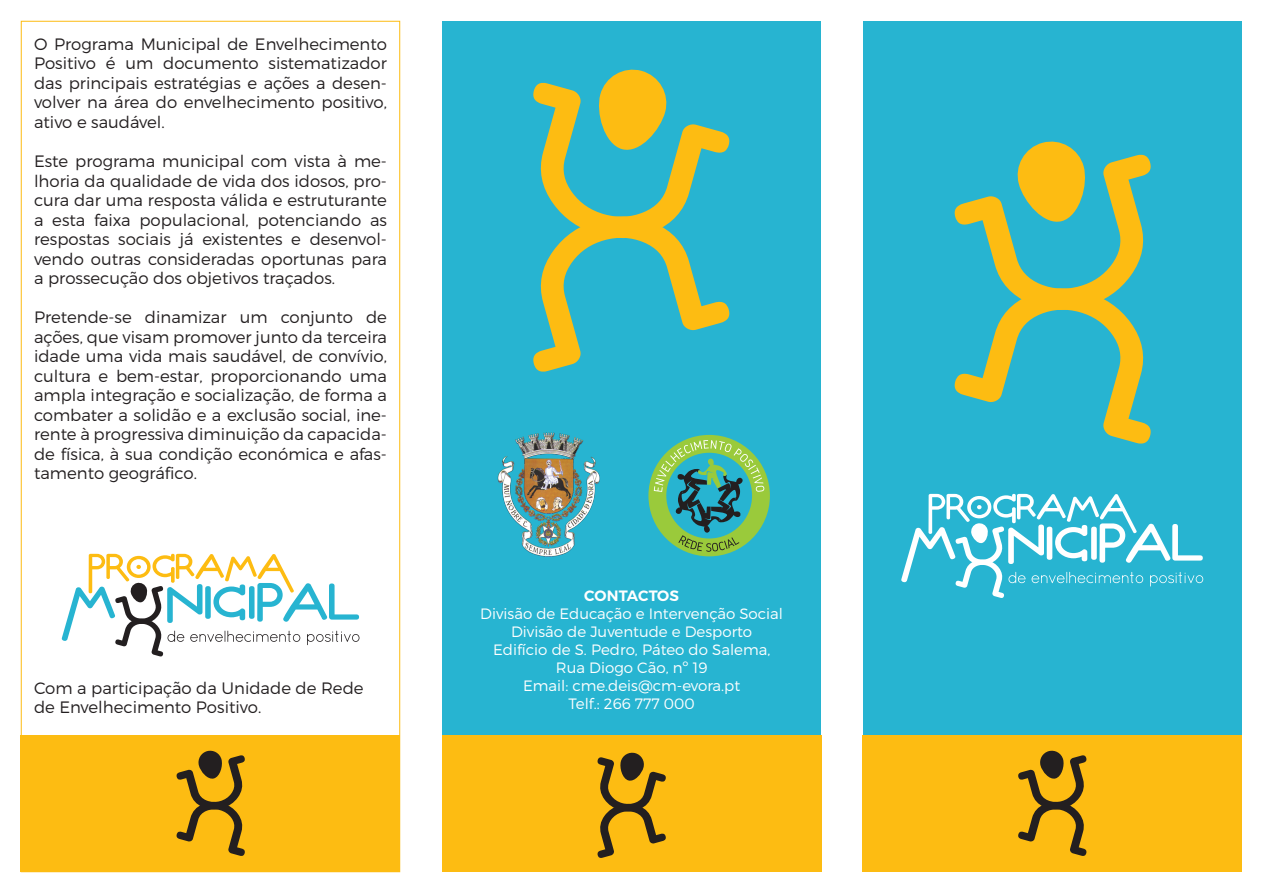
<style>
.page{position:relative;width:1263px;height:893px;background:#fff}
.page>*{position:absolute;margin:0;border:0;box-sizing:border-box;transform-origin:0 0}
.t1{font:300 16.5px/19.5px "Montserrat";color:#231f20;text-align:justify}
.t2{font:300 15px "Montserrat";color:#fff}
.t3{font:600 15px "Montserrat";letter-spacing:.005em;color:#fff}
</style>
<div class="page">
<div style="left:442px;top:21px;width:379px;height:851px;background:#27b4d1"></div>
<div style="left:442px;top:736px;width:379px;height:136px;background:#fdbc12"></div>
<div style="left:21px;top:736px;width:379px;height:136px;background:#fdbc12"></div>
<div style="left:863px;top:21px;width:379px;height:851px;background:#27b4d1"></div>
<div style="left:862px;top:736px;width:380px;height:136px;background:#fdbc12"></div>
<svg style="left:176px;top:750px;width:69px;height:106px"></svg>
<svg style="left:1018px;top:750px;width:69px;height:106px"></svg>
<svg style="left:597px;top:752px;width:69px;height:106px"></svg>
<svg style="left:901px;top:494px;width:302px;height:104px"></svg>
<svg style="left:954px;top:141px;width:197px;height:303px"></svg>
<svg style="left:533px;top:69px;width:197px;height:303px"></svg>
<svg style="left:62px;top:554px;width:297px;height:103px"></svg>
<img style="left:497px;top:432px;width:103px;height:125px">
<svg style="left:648px;top:435px;width:122px;height:121px"></svg>
<p class="t1" style="left:34px;top:34px;width:354px">O Programa Municipal de Envelhecimento Positivo é um documento sistematizador das principais estratégias e ações a desen&shy;volver na área do envelhecimento positivo, ativo e saudável.</p>
<p class="t1" style="left:34px;top:151px;width:354px">Este programa municipal com vista à me&shy;lhoria da qualidade de vida dos idosos, pro&shy;cura dar uma resposta válida e estruturante a esta faixa populacional, potenciando as respostas sociais já existentes e desenvol&shy;vendo outras consideradas oportunas para a prossecução dos objetivos traçados.</p>
<p class="t1" style="left:34px;top:307px;width:354px">Pretende-se dinamizar um conjunto de ações, que visam promover junto da terceira idade uma vida mais saudável, de convívio, cultura e bem-estar, proporcionando uma ampla integração e socialização, de forma a combater a solidão e a exclusão social, ine&shy;rente à progressiva diminuição da capacida&shy;de física, à sua condição económica e afas&shy;tamento geográfico.</p>
<p class="t1" style="left:34px;top:678px;width:331px">Com a participação da Unidade de Rede</p>
<p class="t1" style="left:34px;top:697px;width:229px">de Envelhecimento Positivo.</p>
<p class="t3" style="left:584px;top:587px;width:96px">CONTACTOS</p>
<p class="t2" style="left:480px;top:605px;width:304px">Divisão de Educação e Intervenção Social</p>
<p class="t2" style="left:511px;top:623px;width:243px">Divisão de Juventude e Desporto</p>
<p class="t2" style="left:493px;top:641px;width:279px">Edifício de S. Pedro, Páteo do Salema,</p>
<p class="t2" style="left:556px;top:659px;width:153px">Rua Diogo Cão, nº 19</p>
<p class="t2" style="left:523px;top:677px;width:219px">Email: cme.deis@cm-evora.pt</p>
<p class="t2" style="left:569px;top:695px;width:128px">Telf.: 266 777 000</p>
</div>
